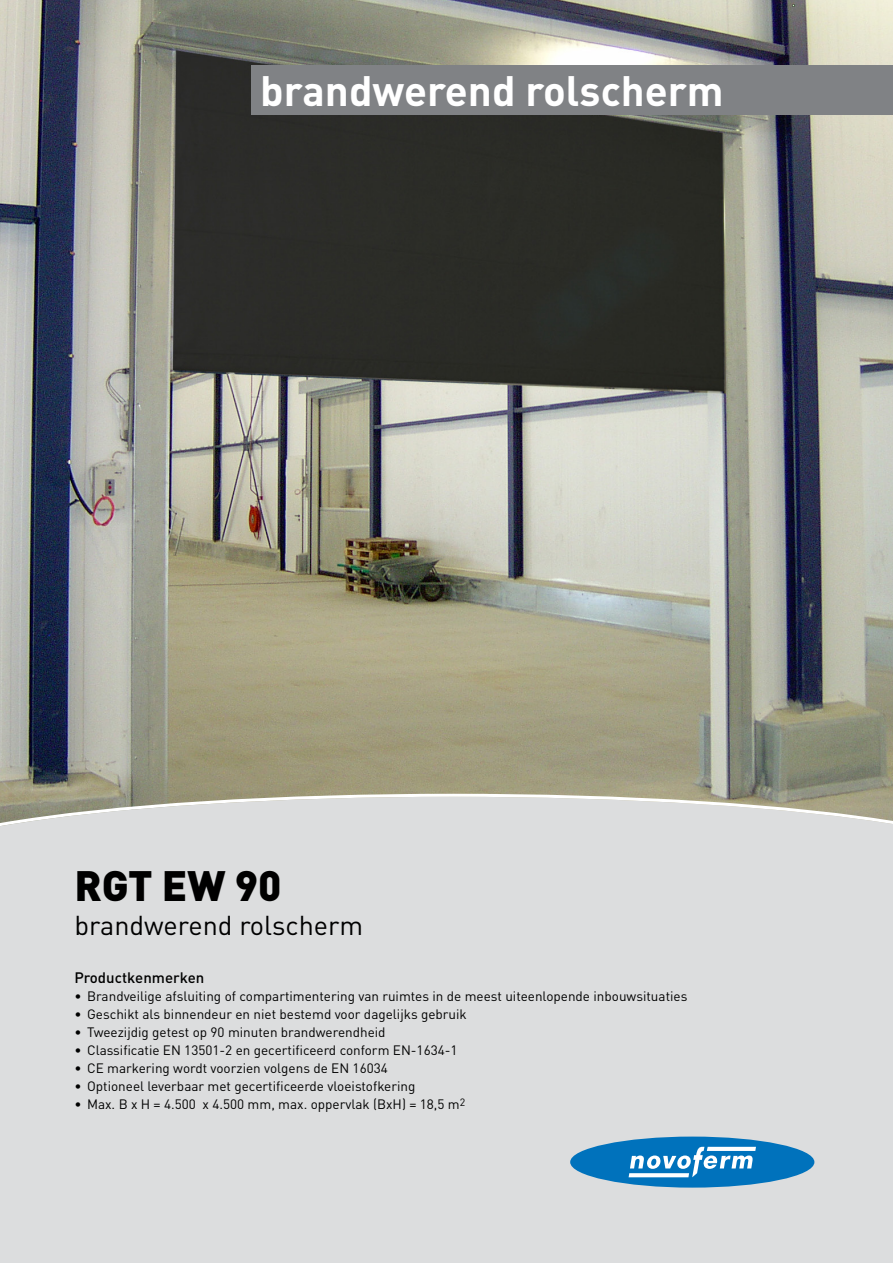
<style>
.page{position:relative;width:893px;height:1263px;background:#fff}
.page>*{position:absolute;margin:0;border:0;box-sizing:border-box;transform-origin:0 0}
.t1{font:700 42px "DIN";color:#fff}
.t2{font:900 42px "DIN";color:#000}
.t3{font:27px "DIN";color:#000}
.t4{font:500 15px "DIN";color:#000}
.t5{font:13.5px "DIN";color:#000}
</style>
<div class="page">
<img style="left:0;top:0;width:893px;height:794px">
<div style="left:0;top:835px;width:893px;height:428px;background:#dcddde"></div>
<svg style="left:0;top:794px;width:893px;height:41px;background:#d1d1cc"></svg>
<div style="left:570px;top:1136px;width:244px;height:51px;background:#0072bc;border-radius:50%"></div>
<svg style="left:629px;top:1147px;width:127px;height:30px"></svg>
<div style="left:252px;top:65px;width:641px;height:49px;background:#808285"></div>
<h1 class="t1" style="left:260px;top:63px;width:465px">brandwerend rolscherm</h1>
<h1 class="t2" style="left:74px;top:857px;width:209px">RGT EW 90</h1>
<h2 class="t3" style="left:74px;top:908px;width:290px">brandwerend rolscherm</h2>
<p class="t4" style="left:74px;top:968px;width:132px">Productkenmerken</p>
<p class="t5" style="left:74px;top:988px;width:615px">• Brandveilige afsluiting of compartimentering van ruimtes in de meest uiteenlopende inbouwsituaties</p>
<p class="t5" style="left:74px;top:1006px;width:394px">• Geschikt als binnendeur en niet bestemd voor dagelijks gebruik</p>
<p class="t5" style="left:74px;top:1024px;width:313px">• Tweezijdig getest op 90 minuten brandwerendheid</p>
<p class="t5" style="left:74px;top:1042px;width:385px">• Classificatie EN 13501-2 en gecertificeerd conform EN-1634-1</p>
<p class="t5" style="left:74px;top:1060px;width:315px">• CE markering wordt voorzien volgens de EN 16034</p>
<p class="t5" style="left:74px;top:1078px;width:343px">• Optioneel leverbaar met gecertificeerde vloeistofkering</p>
<p class="t5" style="left:74px;top:1096px;width:392px">• Max. B x H = 4.500 x 4.500 mm, max. oppervlak (BxH) = 18,5 m<sup>2</sup></p>
</div>
